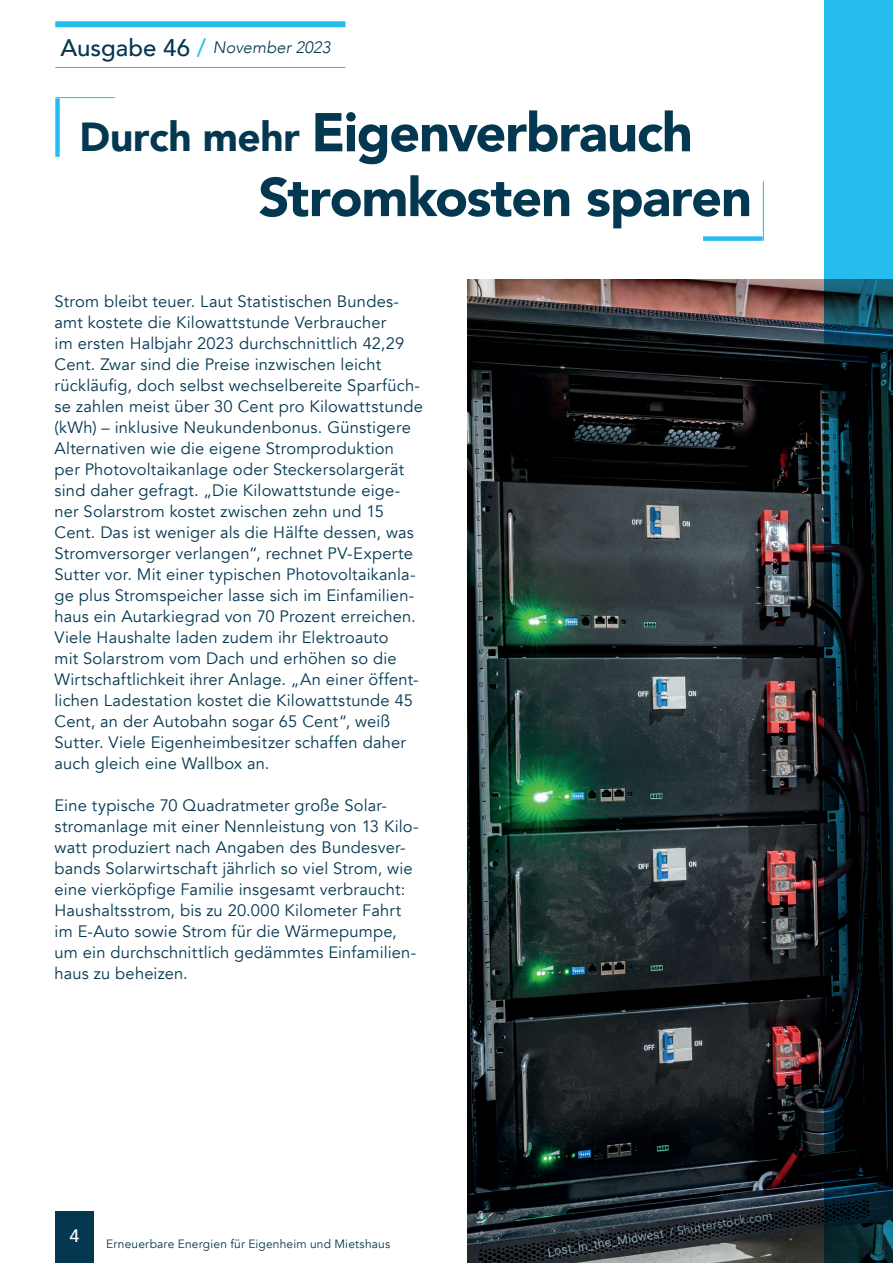
<style>
.page{position:relative;width:893px;height:1263px;background:#fff}
.page>*{position:absolute;margin:0;border:0;box-sizing:border-box;transform-origin:0 0}
.t1{font:900 54px/64.8px "Avenir";letter-spacing:-.025em;color:#043851}
.t2{font:500 18px "Avenir";color:#fff}
.t3{font:16.5px/21px "Avenir";letter-spacing:.01em;color:#043851}
.t4{font:italic 300 16.5px "Avenir";letter-spacing:.005em;color:#043851}
.t5{font:12px "Avenir";letter-spacing:.015em;color:#043851}
.t6{font:12px "Roboto";color:#b0d1dc}
.s1{font-weight:500;font-style:normal;font-size:24px}
.s2{font-weight:500;font-style:normal;font-size:24px;color:#26bcee}
.s3{font-size:40.5px}
.s4{font-family:"Avenir"}
</style>
<div class="page">
<img style="left:468px;top:279px;width:357px;height:984px">
<div style="left:55px;top:21px;width:290px;height:6px;background:#26bcee"></div>
<hr style="left:55px;top:67px;width:290px;height:1px;background:#26bcee">
<div style="left:55px;top:1211px;width:39px;height:52px;background:#043851"></div>
<svg style="left:825px;top:0;width:68px;height:1263px;background:#0c3a4a"></svg>
<div style="left:55px;top:98px;width:5px;height:59px;background:#26bcee"></div>
<hr style="left:55px;top:97px;width:60px;height:1px;background:#26bcee">
<div style="left:703px;top:236px;width:60px;height:5px;background:#26bcee"></div>
<hr style="left:763px;top:181px;width:1px;height:60px;background:#26bcee">
<p class="t4" style="left:60px;top:38px;width:271px"><span class="s1">Ausgabe 46</span> <span class="s2">/</span> November 2023</p>
<h1 class="t1" style="left:258px;top:99px;width:495px;text-indent:-179px"><span class="s3">Durch mehr</span> Eigenverbrauch<br>Stromkosten sparen</h1>
<p class="t3" style="left:55px;top:291px;width:370px">Strom bleibt teuer. Laut Statistischen Bundes&shy;amt kostete die Kilowattstunde Verbraucher<br>im ersten Halbjahr 2023 durchschnittlich 42,29<br>Cent. Zwar sind die Preise inzwischen leicht rückläufig, doch selbst wechselbereite Sparfüch&shy;se zahlen meist über 30 Cent pro Kilowattstunde (kWh) – inklusive Neukundenbonus. Günstigere Alternativen wie die eigene Stromproduktion per Photovoltaikanlage oder Steckersolargerät sind daher gefragt. „Die Kilowattstunde eige&shy;ner Solarstrom kostet zwischen zehn und 15<br>Cent. Das ist weniger als die Hälfte dessen, was Stromversorger verlangen“, rechnet PV-Experte Sutter vor. Mit einer typischen Photovoltaikanla&shy;ge plus Stromspeicher lasse sich im Einfamilien&shy;haus ein Autarkiegrad von 70 Prozent erreichen.<br>Viele Haushalte laden zudem ihr Elektroauto<br>mit Solarstrom vom Dach und erhöhen so die Wirtschaftlichkeit ihrer Anlage. „An einer öffent&shy;lichen Ladestation kostet die Kilowattstunde 45<br>Cent, an der Autobahn sogar 65 Cent“, weiß Sutter. Viele Eigenheimbesitzer schaffen daher auch gleich eine Wallbox an.</p>
<p class="t3" style="left:55px;top:795px;width:366px">Eine typische 70 Quadratmeter große Solar&shy;stromanlage mit einer Nennleistung von 13 Kilo&shy;watt produziert nach Angaben des Bundesver&shy;bands Solarwirtschaft jährlich so viel Strom, wie eine vierköpfige Familie insgesamt verbraucht:<br>Haushaltsstrom, bis zu 20.000 Kilometer Fahrt im E-Auto sowie Strom für die Wärmepumpe, um ein durchschnittlich gedämmtes Einfamilien&shy;haus zu beheizen.</p>
<p class="t2" style="left:69px;top:1220px;width:12px">4</p>
<p class="t5" style="left:106px;top:1236px;width:285px">Erneuerbare Energien für Eigenheim und Mietshaus</p>
<p class="t6" style="left:546px;top:1244px;width:229px;rotate:-10deg">Lost_in_the_Midwest <span class="s4">/ Shutterstock.com</span></p>
</div>
